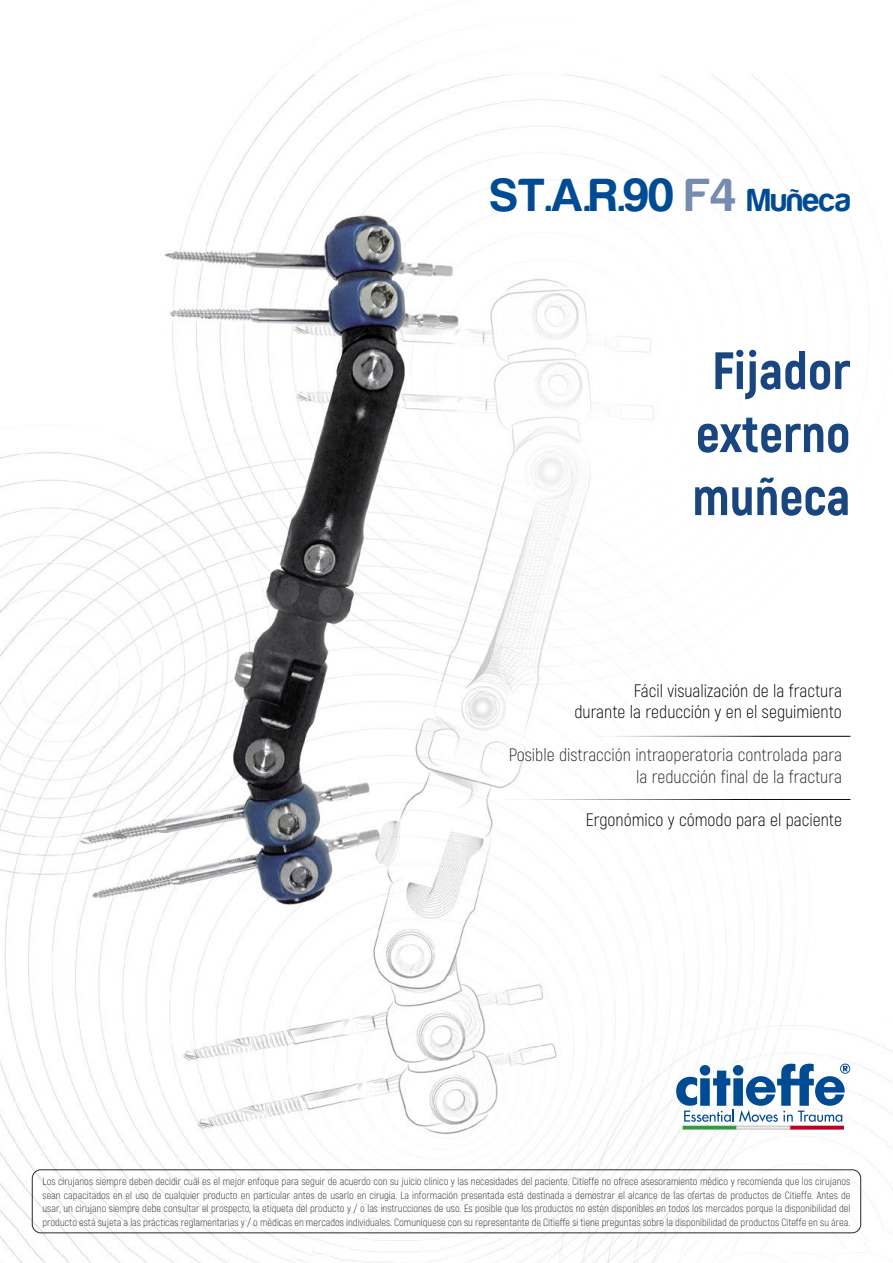
<style>
.page{position:relative;width:893px;height:1263px;background:#fff}
.page>*{position:absolute;margin:0;border:0;box-sizing:border-box;transform-origin:0 0}
.t1{font:800 52.5px/63px "Akrobat";color:#19467e;text-align:center}
.t2{font:48px "Harabara";color:#004b94}
.t3{font:300 18px/21.6px "Akrobat";color:#000;text-align:right}
.t4{font:300 18px/21.6px "Akrobat";color:#292929;text-align:right}
.t5{font:300 10.5px/13.5px "Akrobat";color:#292929;text-align:justify}
.s1{color:#778ab0}
.s2{font-size:33px}
</style>
<div class="page">
<img style="left:0;top:54px;width:893px;height:1209px">
<div style="left:683px;top:1126px;width:54px;height:3px;border:1px solid #499c43"></div>
<div style="left:790px;top:1126px;width:53px;height:3px;border:1px solid #be0027"></div>
<div style="left:736px;top:1126px;width:54px;height:3px;border:1px solid #c0c0c0"></div>
<svg style="left:676px;top:1063px;width:174px;height:59px"></svg>
<hr style="left:594px;top:736px;width:256px;height:1px;background:#fff">
<hr style="left:505px;top:799px;width:345px;height:1px;background:#fff">
<div style="left:32px;top:1169px;width:829px;height:64px;border:1px solid #292929;border-radius:9px"></div>
<h2 class="t2" style="left:490px;top:170px;width:362px">ST.A.R.90 <span class="s1">F4</span> <span class="s2">Muñeca</span></h2>
<h1 class="t1" style="left:692px;top:339px;width:160px">Fijador externo muñeca</h1>
<h3 class="t3" style="left:574px;top:679px;width:269px">Fácil visualización de la fractura<br>durante la reducción y en el seguimiento</h3>
<h3 class="t4" style="left:509px;top:744px;width:335px">Posible distracción intraoperatoria controlada para la reducción final de la fractura</h3>
<h3 class="t3" style="left:586px;top:809px;width:258px">Ergonómico y cómodo para el paciente</h3>
<p class="t5" style="left:43px;top:1175px;width:809px">Los cirujanos siempre deben decidir cuál es el mejor enfoque para seguir de acuerdo con su juicio clínico y las necesidades del paciente. Citieffe no ofrece asesoramiento médico y recomienda que los cirujanos sean capacitados en el uso de cualquier producto en particular antes de usarlo en cirugía. La información presentada está destinada a demostrar el alcance de las ofertas de productos de Citieffe. Antes de usar, un cirujano siempre debe consultar el prospecto, la etiqueta del producto y / o las instrucciones de uso. Es posible que los productos no estén disponibles en todos los mercados porque la disponibilidad del producto está sujeta a las prácticas reglamentarias y / o médicas en mercados individuales. Comuníquese con su representante de Citieffe si tiene preguntas sobre la disponibilidad de productos Citeffe en su área.</p>
</div>
